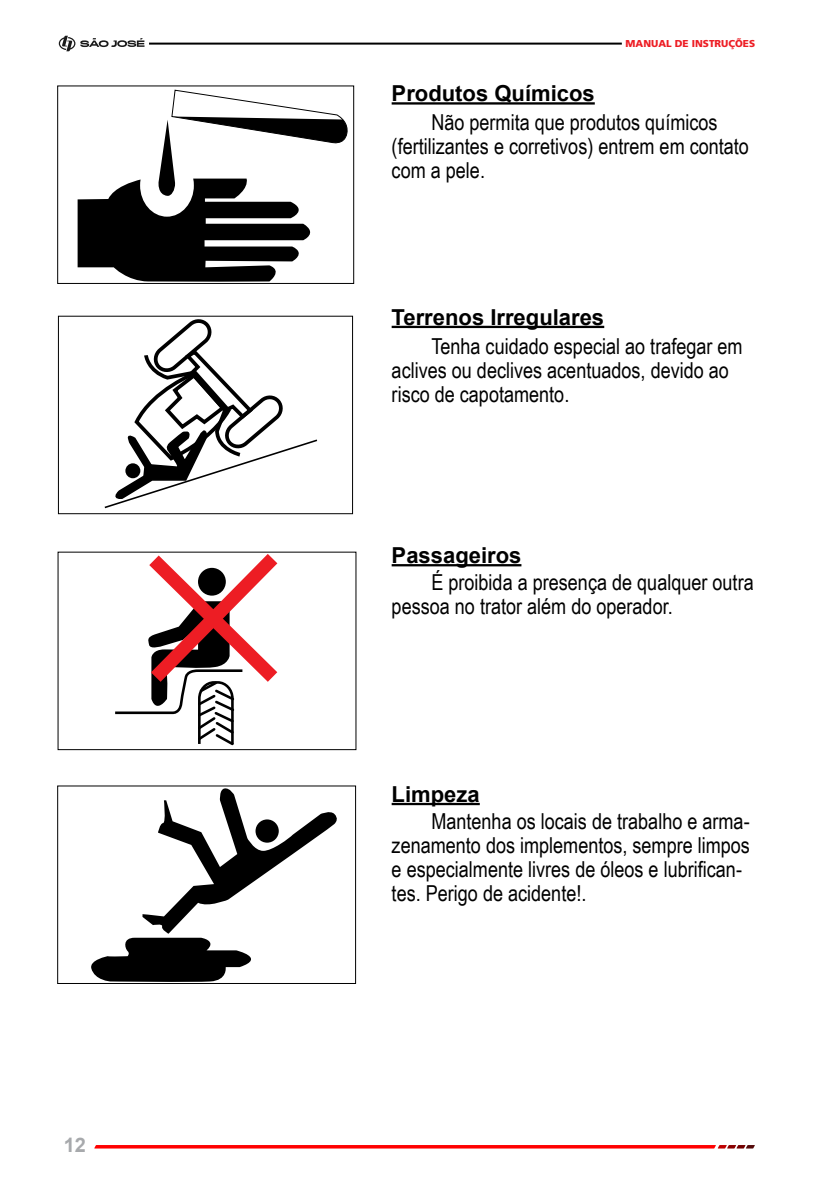
<style>
.page{position:relative;width:840px;height:1191px;background:#fff}
.page>*{position:absolute;margin:0;border:0;box-sizing:border-box;transform-origin:0 0}
.t1{font:22px/24px "Arial Narrow";color:#000}
.t2{font:700 22px "Arial";color:#000}
.t3{font:700 20px "Arial";color:#a7a9ac}
.t4{font:900 10px "Frutiger LT Std";color:#ed1d24}
</style>
<div class="page">
<hr style="left:94px;top:1145px;width:660px;height:3px;background:#f00">
<svg style="left:59px;top:36px;width:85px;height:15px"></svg>
<hr style="left:149px;top:43px;width:472px;height:2px;background:#000">
<hr style="left:391px;top:102px;width:203px;height:3px;background:#000">
<hr style="left:391px;top:326px;width:213px;height:2px;background:#000">
<hr style="left:391px;top:564px;width:130px;height:2px;background:#000">
<hr style="left:391px;top:803px;width:88px;height:2px;background:#000">
<svg style="left:78px;top:90px;width:270px;height:192px"></svg>
<div style="left:57px;top:85px;width:297px;height:199px;border:1px solid #000"></div>
<svg style="left:105px;top:319px;width:213px;height:190px"></svg>
<div style="left:58px;top:316px;width:295px;height:198px;border:1px solid #000"></div>
<svg style="left:115px;top:554px;width:162px;height:192px"></svg>
<div style="left:57px;top:551px;width:299px;height:199px;border:1px solid #000"></div>
<svg style="left:91px;top:788px;width:246px;height:194px"></svg>
<div style="left:57px;top:785px;width:299px;height:199px;border:1px solid #000"></div>
<p class="t3" style="left:64px;top:1137px;width:24px">12</p>
<p class="t4" style="left:625px;top:38px;width:131px">MANUAL DE INSTRUÇÕES</p>
<p class="t2" style="left:391px;top:85px;width:204px">Produtos Químicos</p>
<p class="t1" style="left:391px;top:113px;width:358px;text-indent:40px">Não permita que produtos químicos (fertilizantes e corretivos) entrem em contato com a pele.</p>
<p class="t2" style="left:391px;top:308px;width:214px">Terrenos Irregulares</p>
<p class="t1" style="left:391px;top:336px;width:352px;text-indent:40px">Tenha cuidado especial ao trafegar em aclives ou declives acentuados, devido ao risco de capotamento.</p>
<p class="t2" style="left:391px;top:547px;width:131px">Passageiros</p>
<p class="t1" style="left:391px;top:572px;width:363px;text-indent:40px">É proibida a presença de qualquer outra pessoa no trator além do operador.</p>
<p class="t2" style="left:391px;top:785px;width:90px">Limpeza</p>
<p class="t1" style="left:391px;top:811px;width:359px;text-indent:40px">Mantenha os locais de trabalho e arma&shy;zenamento dos implementos, sempre limpos e especialmente livres de óleos e lubrifican&shy;tes. Perigo de acidente!.</p>
</div>
